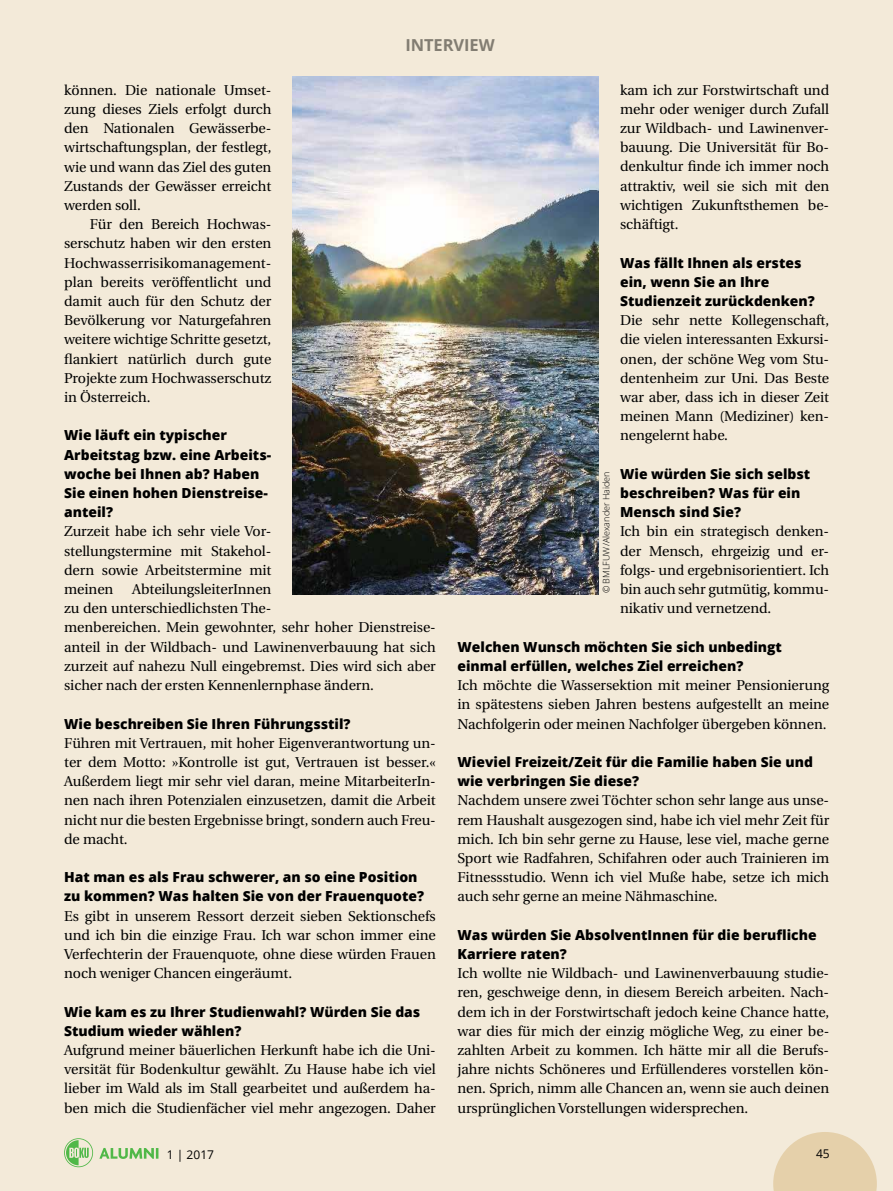
<style>
.page{position:relative;width:893px;height:1191px;background:#f3ead9}
.page>*{position:absolute;margin:0;border:0;box-sizing:border-box;transform-origin:0 0}
.t1{font:700 16.5px "Open Sans";letter-spacing:-.005em;color:#827d72}
.t2{font:14.25px/19.2px "Utopia";letter-spacing:-.005em;color:#000;text-align:justify}
.t3{font:800 13.8px/19.2px "Open Sans";color:#000}
.t4{font:12px "Open Sans";color:#000}
.t5{font:300 9px "Open Sans";color:#000}
</style>
<div class="page">
<svg style="left:773px;top:1132px;width:104px;height:59px"></svg>
<svg style="left:99px;top:1148px;width:59px;height:10px"></svg>
<svg style="left:64px;top:1138px;width:29px;height:29px"></svg>
<img style="left:293px;top:77px;width:306px;height:517px">
<p class="t1" style="left:405px;top:33px;width:91px">INTERVIEW</p>
<p class="t2" style="left:64px;top:81px;width:209px">können. Die nationale Umset&shy;zung dieses Ziels erfolgt durch den Nationalen Gewässerbe&shy;wirtschaftungsplan, der festlegt, wie und wann das Ziel des guten Zustands der Gewässer erreicht werden soll.</p>
<p class="t2" style="left:64px;top:215px;width:209px;text-indent:26px">Für den Bereich Hochwas&shy;serschutz haben wir den ersten Hochwasserrisikomanagement&shy;plan bereits veröffentlicht und damit auch für den Schutz der Bevölkerung vor Naturgefahren weitere wichtige Schritte gesetzt, flankiert natürlich durch gute Projekte zum Hochwasserschutz in Österreich.</p>
<p class="t3" style="left:64px;top:425px;width:208px">Wie läuft ein typischer<br>Arbeitstag bzw. eine Arbeits&shy;woche bei Ihnen ab? Haben<br>Sie einen hohen Dienstreise&shy;anteil?</p>
<p class="t2" style="left:64px;top:522px;width:209px">Zurzeit habe ich sehr viele Vor&shy;stellungstermine mit Stakehol&shy;dern sowie Arbeitstermine mit meinen</p>
<p class="t2" style="left:64px;top:580px;width:373px;text-align:left;text-indent:68px">AbteilungsleiterInnen<br>zu den unterschiedlichsten The-<br>menbereichen. Mein gewohnter, sehr hoher Dienstreise&shy;anteil in der Wildbach- und Lawinenverbauung hat sich zurzeit auf nahezu Null eingebremst. Dies wird sich aber sicher nach der ersten Kennenlernphase ändern.</p>
<p class="t3" style="left:64px;top:713px;width:288px">Wie beschreiben Sie Ihren Führungsstil?</p>
<p class="t2" style="left:64px;top:733px;width:373px">Führen mit Vertrauen, mit hoher Eigenverantwortung un&shy;ter dem Motto: »Kontrolle ist gut, Vertrauen ist besser.« Außerdem liegt mir sehr viel daran, meine MitarbeiterIn&shy;nen nach ihren Potenzialen einzusetzen, damit die Arbeit nicht nur die besten Ergebnisse bringt, sondern auch Freu&shy;de macht.</p>
<p class="t3" style="left:64px;top:867px;width:361px">Hat man es als Frau schwerer, an so eine Position zu kommen? Was halten Sie von der Frauenquote?</p>
<p class="t2" style="left:64px;top:906px;width:373px">Es gibt in unserem Ressort derzeit sieben Sektionschefs und ich bin die einzige Frau. Ich war schon immer eine Verfechterin der Frauenquote, ohne diese würden Frauen noch weniger Chancen eingeräumt.</p>
<p class="t3" style="left:64px;top:1001px;width:358px">Wie kam es zu Ihrer Studienwahl? Würden Sie das<br>Studium wieder wählen?</p>
<p class="t2" style="left:64px;top:1041px;width:373px">Aufgrund meiner bäuerlichen Herkunft habe ich die Uni&shy;versität für Bodenkultur gewählt. Zu Hause habe ich viel lieber im Wald als im Stall gearbeitet und außerdem ha&shy;ben mich die Studienfächer viel mehr angezogen. Daher</p>
<p class="t2" style="left:620px;top:80px;width:211px">kam ich zur Forstwirtschaft und mehr oder weniger durch Zufall zur Wildbach- und Lawinenver&shy;bauung. Die Universität für Bo&shy;denkultur finde ich immer noch attraktiv, weil sie sich mit den wichtigen Zukunftsthemen be&shy;schäftigt.</p>
<p class="t3" style="left:620px;top:252px;width:196px">Was fällt Ihnen als erstes ein, wenn Sie an Ihre<br>Studienzeit zurückdenken?</p>
<p class="t2" style="left:620px;top:311px;width:211px">Die sehr nette Kollegenschaft, die vielen interessanten Exkursi&shy;onen, der schöne Weg vom Stu&shy;dentenheim zur Uni. Das Beste war aber, dass ich in dieser Zeit meinen Mann (Mediziner) ken&shy;nengelernt habe.</p>
<p class="t3" style="left:620px;top:463px;width:192px">Wie würden Sie sich selbst beschreiben? Was für ein<br>Mensch sind Sie?</p>
<p class="t2" style="left:620px;top:522px;width:211px">Ich bin ein strategisch denken&shy;der Mensch, ehrgeizig und er&shy;folgs- und ergebnisorientiert. Ich bin auch sehr gutmütig, kommu&shy;nikativ und vernetzend.</p>
<p class="t3" style="left:457px;top:636px;width:326px">Welchen Wunsch möchten Sie sich unbedingt einmal erfüllen, welches Ziel erreichen?</p>
<p class="t2" style="left:457px;top:676px;width:373px">Ich möchte die Wassersektion mit meiner Pensionierung in spätestens sieben Jahren bestens aufgestellt an meine Nachfolgerin oder meinen Nachfolger übergeben können.</p>
<p class="t3" style="left:457px;top:751px;width:357px">Wieviel Freizeit/Zeit für die Familie haben Sie und wie verbringen Sie diese?</p>
<p class="t2" style="left:457px;top:791px;width:373px">Nachdem unsere zwei Töchter schon sehr lange aus unse&shy;rem Haushalt ausgezogen sind, habe ich viel mehr Zeit für mich. Ich bin sehr gerne zu Hause, lese viel, mache gerne Sport wie Radfahren, Schifahren oder auch Trainieren im Fitnessstudio. Wenn ich viel Muße habe, setze ich mich auch sehr gerne an meine Nähmaschine.</p>
<p class="t3" style="left:457px;top:924px;width:361px">Was würden Sie AbsolventInnen für die berufliche<br>Karriere raten?</p>
<p class="t2" style="left:457px;top:964px;width:373px">Ich wollte nie Wildbach- und Lawinenverbauung studie&shy;ren, geschweige denn, in diesem Bereich arbeiten. Nach&shy;dem ich in der Forstwirtschaft jedoch keine Chance hatte, war dies für mich der einzig mögliche Weg, zu einer be&shy;zahlten Arbeit zu kommen. Ich hätte mir all die Berufs&shy;jahre nichts Schöneres und Erfüllenderes vorstellen kön&shy;nen. Sprich, nimm alle Chancen an, wenn sie auch deinen ursprünglichen Vorstellungen widersprechen.</p>
<p class="t5" style="left:600px;top:593px;width:123px;rotate:-90deg">© BMLFUW/Alexander Haiden</p>
<p class="t4" style="left:167px;top:1146px;width:49px">1 | 2017</p>
<p class="t4" style="left:816px;top:1145px;width:15px">45</p>
</div>
